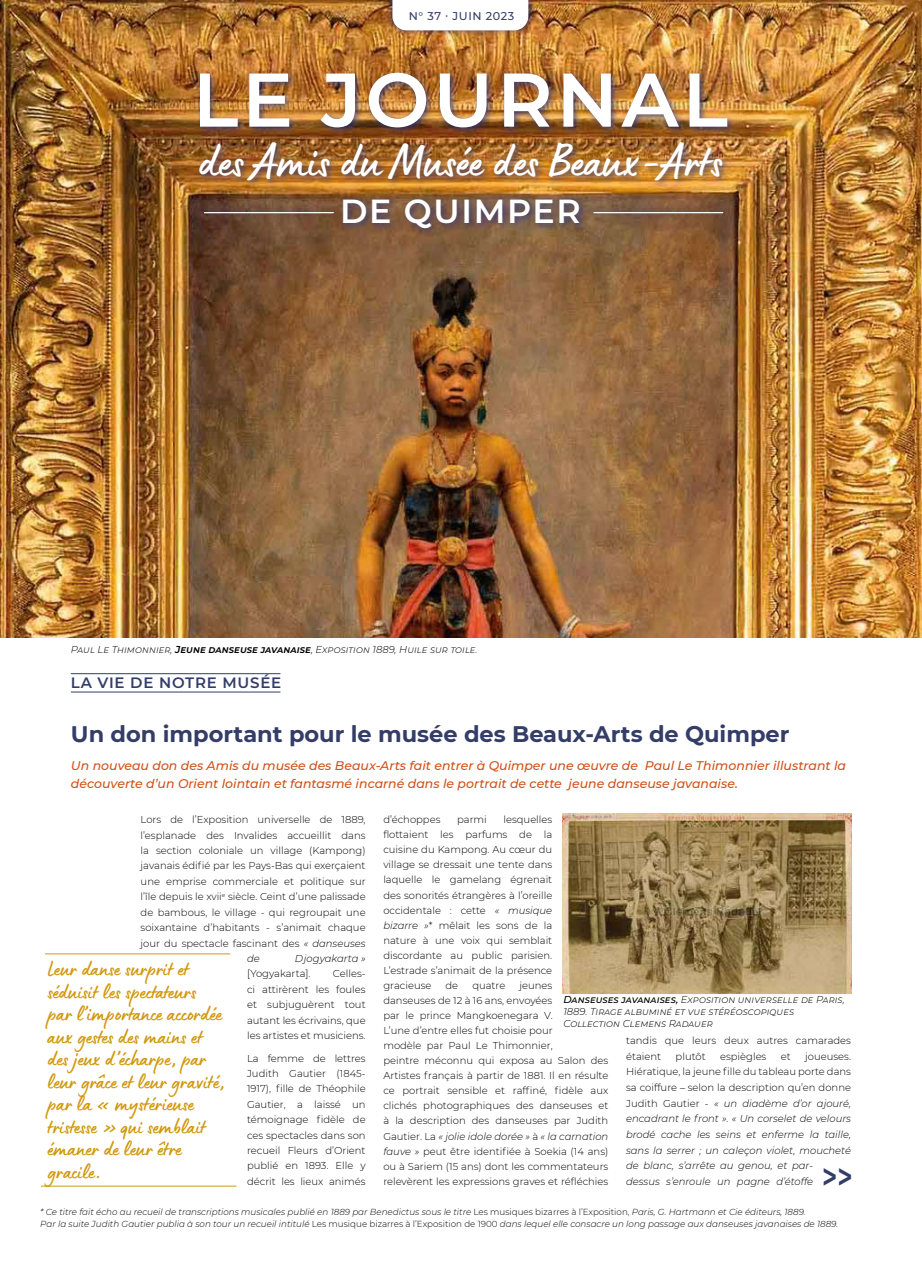
<style>
.page{position:relative;width:922px;height:1276px;background:#fff}
.page>*{position:absolute;margin:0;border:0;box-sizing:border-box;transform-origin:0 0}
.t1{font:600 75.88px "Montserrat";letter-spacing:.05em;color:#fff}
.t2{font:49px "Lumios Marker";color:#fff}
.t3{font:600 37.5px "Montserrat";color:#333d67;scale:.69 1}
.t4{font:600 33.25px "Montserrat";letter-spacing:.05em;color:#fff}
.t5{font:22.5px/22.5px "Lumios Marker";color:#d1980e}
.t6{font:700 22.5px "Montserrat";color:#333d67}
.t7{font:600 15px "Montserrat";letter-spacing:.05em;color:#333d67}
.t8{font:italic 500 12.5px/17.5px "Montserrat";color:#d14f18}
.t9{font:500 11.25px "Montserrat";letter-spacing:.05em;color:#333d67}
.t10{font:300 10px/15px "Montserrat";color:#000;text-align:justify}
.t11{font:italic 300 10px/15.6px "Montserrat";color:#000}
.t12{font:italic 300 8.75px/12.5px "Montserrat";color:#000}
.s1{font-weight:600}
.s2{font-style:italic}
.s3{font-weight:500}
.s4{font-style:normal}
</style>
<div class="page">
<img style="left:0;top:0;width:921px;height:638px">
<div style="left:196px;top:69px;width:540px;height:168px;background:#283583;opacity:.75"></div>
<div style="left:385px;top:0;width:150px;height:37px;background:#283583;opacity:.75"></div>
<svg style="left:392px;top:0;width:136px;height:30px"></svg>
<div style="left:198px;top:205px;width:141px;height:15px;background:#283583;opacity:.75"></div>
<hr style="left:204px;top:212px;width:129px;height:1px;background:#fff">
<div style="left:587px;top:205px;width:142px;height:15px;background:#283583;opacity:.75"></div>
<hr style="left:593px;top:212px;width:129px;height:1px;background:#fff">
<hr style="left:45px;top:953px;width:185px;height:1px;background:#d1980e">
<hr style="left:41px;top:1185px;width:195px;height:1px;background:#d1980e">
<hr style="left:71px;top:673px;width:209px;height:1px;background:#333d67">
<hr style="left:71px;top:692px;width:209px;height:1px;background:#333d67">
<img style="left:562px;top:813px;width:289px;height:180px">
<p class="t9" style="left:409px;top:8px;width:107px">N° 37 · JUIN 2023</p>
<h1 class="t1" style="left:193px;top:46px;width:536px">LE JOURNAL</h1>
<h2 class="t2" style="left:198px;top:130px;width:525px">des Amis du Musée des Beaux-Arts</h2>
<h3 class="t4" style="left:340px;top:187px;width:242px">DE QUIMPER</h3>
<p class="t11" style="left:71px;top:641px;width:408px">Paul Le Thimonnier, <span class="s1">JEUNE DANSEUSE JAVANAISE</span>, Exposition 1889, Huile sur toile.</p>
<h3 class="t7" style="left:71px;top:672px;width:212px">LA VIE DE NOTRE MUSÉE</h3>
<h3 class="t6" style="left:71px;top:718px;width:720px">Un don important pour le musée des Beaux-Arts de Quimper</h3>
<p class="t8" style="left:71px;top:756px;width:776px">Un nouveau don des Amis du musée des Beaux-Arts fait entrer à Quimper une œuvre de Paul Le Thimonnier illustrant la découverte d’un Orient lointain et fantasmé incarné dans le portrait de cette jeune danseuse javanaise.</p>
<p class="t10" style="left:141px;top:811px;width:226px;line-height:15.4px;text-align:center">Lors de l’Exposition universelle de 1889, l’esplanade des Invalides accueillit dans la section coloniale un village (Kampong) javanais édifié par les Pays-Bas qui exerçaient une emprise commerciale et politique sur l’île depuis le xvii<sup>e</sup> siècle. Ceint d’une palissade de bambous, le village - qui regroupait une soixantaine d’habitants - s’animait chaque jour du spectacle fascinant des <span class="s2">« danseuses de</span></p>
<p class="t10" style="left:383px;top:812px;width:59px">d’échoppes</p>
<p class="t10" style="left:457px;top:812px;width:31px">parmi</p>
<p class="t10" style="left:383px;top:812px;width:170px;text-indent:120px">lesquelles flottaient les parfums de la cuisine du Kampong. Au cœur du village se dressait une tente dans laquelle le gamelang égrenait des sonorités étrangères à l’oreille occidentale : cette <span class="s2">« musique bizarre »</span>* mêlait les sons de la nature à une voix qui semblait discordante au public parisien.<br>L’estrade s’animait de la présence gracieuse</p>
<p class="t11" style="left:295px;top:950px;width:72px">Djogyakarta »</p>
<p class="t10" style="left:247px;top:966px;width:65px">[Yogyakarta].</p>
<h3 class="t5" style="left:47px;top:956px;width:179px">Leur danse surprit et séduisit les spectateurs par l’importance accordée aux gestes des mains et des jeux d’écharpe, par leur grâce et leur gravité, par la « mystérieuse tristesse » qui semblait émaner de leur être gracile.</h3>
<p class="t10" style="left:247px;top:966px;width:120px;line-height:15.4px;text-indent:86px">Celles&shy;ci attirèrent les foules et subjuguèrent tout autant les écrivains, que les artistes et musiciens.</p>
<p class="t10" style="left:247px;top:1050px;width:120px;line-height:15.4px">La femme de lettres Judith Gautier (1845- 1917), fille de Théophile Gautier, a laissé un témoignage fidèle de ces spectacles dans son recueil Fleurs d’Orient publié en 1893. Elle y décrit les lieux animés</p>
<p class="t10" style="left:445px;top:977px;width:14px">de</p>
<p class="t10" style="left:472px;top:977px;width:35px">quatre</p>
<p class="t10" style="left:383px;top:977px;width:226px;text-align:left;text-indent:136px">jeunes<br>danseuses de 12 à 16 ans, envoyées<br>par le prince Mangkoenegara V.<br>L’une d’entre elles fut choisie pour<br>modèle par Paul Le Thimonnier,<br>peintre méconnu qui exposa au Salon des Artistes français à partir de 1881. Il en résulte ce portrait sensible et raffiné, fidèle aux clichés photographiques des danseuses et à la description des danseuses par Judith Gautier. La <span class="s2">« jolie idole dorée »</span> à <span class="s2">« la carnation fauve »</span> peut être identifiée à Soekia (14 ans) ou à Sariem (15 ans) dont les commentateurs relevèrent les expressions graves et réfléchies</p>
<p class="t11" style="left:563px;top:993px;width:283px;line-height:12px"><span class="s3">Danseuses javanaises,</span> Exposition universelle de Paris,<br>1889. Tirage albuminé et vue stéréoscopiques<br>Collection Clemens Radauer</p>
<p class="t10" style="left:626px;top:1032px;width:226px;line-height:15.6px">tandis que leurs deux autres camarades étaient</p>
<p class="t10" style="left:675px;top:1048px;width:32px">plutôt</p>
<p class="t10" style="left:720px;top:1048px;width:48px">espiègles</p>
<p class="t10" style="left:780px;top:1048px;width:11px">et</p>
<p class="t11" style="left:626px;top:1048px;width:226px;text-indent:179px"><span class="s4">joueuses.<br>Hiératique, la jeune fille du tableau porte dans sa coiffure – selon la description qu’en donne Judith Gautier -</span> « un diadème d’or ajouré, encadrant le front ». « Un corselet de velours brodé cache les seins et enferme la taille, sans la serrer ; un caleçon violet, moucheté de blanc, s’arrête au genou, et par-<br>dessus s’enroule un pagne d’étoffe</p>
<h3 class="t3" style="left:822px;top:1150px;width:46px">&gt;&gt;</h3>
<p class="t12" style="left:40px;top:1205px;width:799px">* Ce titre fait écho au recueil de transcriptions musicales publié en 1889 par Benedictus sous le titre <span class="s4">Les musiques bizarres à l’Exposition,</span> Paris, G. Hartmann et Cie éditeurs, 1889.<br>Par la suite Judith Gautier publia à son tour un recueil intitulé <span class="s4">Les musique bizarres à l’Exposition de 1900</span> dans lequel elle consacre un long passage aux danseuses javanaises de 1889.</p>
</div>
